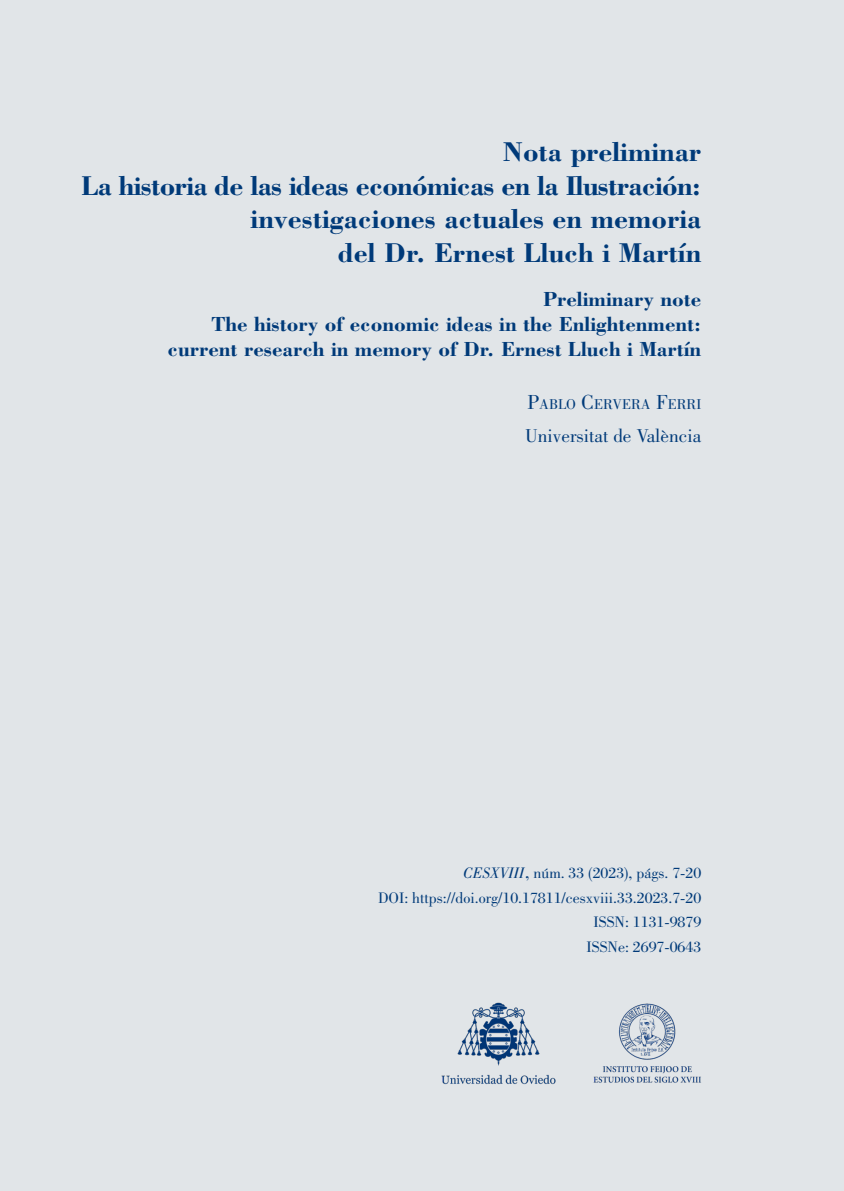
<style>
.page{position:relative;width:844px;height:1191px;background:#fff}
.page>*{position:absolute;margin:0;border:0;box-sizing:border-box;transform-origin:0 0}
.t1{font:700 28px/33.6px "Bodoni Std";color:#003a79;text-align:right}
.t2{font:700 21px/25.2px "Bodoni Std";color:#003a79;text-align:right}
.t3{font:19.25px "Bodoni Std";color:#003a79}
.t4{font:15.75px/24.5px "Bodoni Std";color:#003a79;text-align:right}
.t5{font:14.7px "Bodoni Std";color:#003a79}
.s1{font-size:21px}
.s2{font-style:italic}
.s3{font-style:inherit}
</style>
<div class="page">
<div style="left:1px;top:1px;width:841px;height:1189px;background:#e1e5e8"></div>
<img style="left:593px;top:1003px;width:108px;height:80px">
<img style="left:441px;top:1002px;width:115px;height:83px">
<p class="t1" style="left:81px;top:134px;width:621px">Nota preliminar<br>La historia de las ideas económicas en la Ilustración: investigaciones actuales en memoria<br>del Dr. Ernest Lluch i Martín</p>
<p class="t2" style="left:167px;top:286px;width:535px">Preliminary note<br>The history of economic ideas in the Enlightenment: current research in memory of Dr. Ernest Lluch i Martín</p>
<p class="t5" style="left:527px;top:395px;width:175px"><span class="s1">P</span>ABLO <span class="s1">C</span> ERVERA <span class="s1">F</span>ERRI</p>
<p class="t3" style="left:525px;top:425px;width:178px">Universitat de València</p>
<p class="t4" style="left:378px;top:861px;width:324px"><span class="s2">CESXVIII</span><span class="s3">,</span> núm. 33 (2023), págs. 7-20<br>DOI: https://doi.org/10.17811/cesxviii.33.2023.7-20<br>ISSN: 1131-9879<br>ISSNe: 2697-0643</p>
</div>
